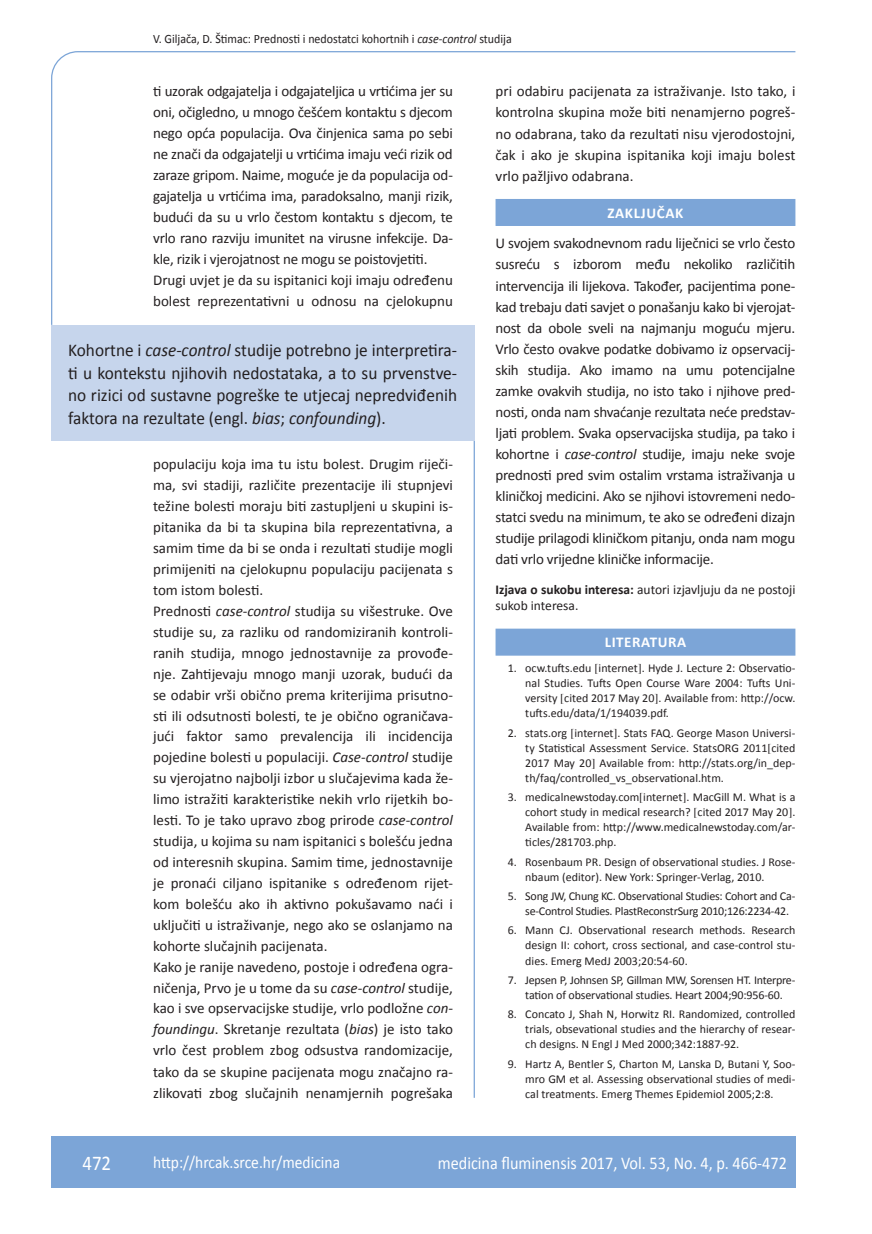
<style>
.page{position:relative;width:872px;height:1234px;background:#fff}
.page>*{position:absolute;margin:0;border:0;box-sizing:border-box;transform-origin:0 0}
.t1{font:21px "Calibri";color:#fff;scale:.9 1}
.t2{font:18px/22.5px "Calibri";color:#231f20;text-align:justify;scale:.96 1}
.t3{font:18px "Calibri";color:#fff;scale:.9 1}
.t4{font:17.25px "Calibri";color:#fff;scale:.9 1}
.t5{font:15px/21px "Calibri";color:#231f20}
.t6{font:700 15px "Calibri";letter-spacing:.04em;color:#fff}
.t7{font:13.5px/16.5px "Calibri";color:#231f20}
.t8{font:12.75px "Calibri";color:#231f20;scale:.94 1}
.t9{font:12px/15px "Calibri";color:#231f20;text-align:justify}
.t10{font:12px/15px "Calibri";letter-spacing:-.02em;color:#231f20}
.s1{font-style:italic}
.s2{font-weight:700}
</style>
<div class="page">
<svg style="left:51px;top:51px;width:745px;height:274px"></svg>
<hr style="left:473px;top:325px;width:2px;height:772px;background:#7ca5d7">
<div style="left:51px;top:1135px;width:744px;height:51px;background:#7ca5d7"></div>
<div style="left:495px;top:199px;width:300px;height:27px;background:#7ca5d7"></div>
<div style="left:495px;top:628px;width:300px;height:27px;background:#7ca5d7"></div>
<div style="left:51px;top:325px;width:423px;height:115px;background:#c6d5ec"></div>
<p class="t8" style="left:153px;top:30px;width:383px">V. Giljača, D. Štimac: Prednosti i nedostatci kohortnih i <span class="s1">case-control</span> studija</p>
<p class="t5" style="left:153px;top:80px;width:301px">ti uzorak odgajatelja i odgajateljica u vrtićima jer su oni, očigledno, u mnogo češćem kontaktu s djecom nego opća populacija. Ova činjenica sama po sebi ne znači da odgajatelji u vrtićima imaju veći rizik od zaraze gripom. Naime, moguće je da populacija od&shy;gajatelja u vrtićima ima, paradoksalno, manji rizik, budući da su u vrlo čestom kontaktu s djecom, te vrlo rano razviju imunitet na virusne infekcije. Da&shy;kle, rizik i vjerojatnost ne mogu se poistovjetiti.<br>Drugi uvjet je da su ispitanici koji imaju određenu bolest reprezentativni u odnosu na cjelokupnu</p>
<p class="t5" style="left:495px;top:80px;width:301px;text-align:justify">pri odabiru pacijenata za istraživanje. Isto tako, i kontrolna skupina može biti nenamjerno pogreš&shy;no odabrana, tako da rezultati nisu vjerodostojni, čak i ako je skupina ispitanika koji imaju bolest vrlo pažljivo odabrana.</p>
<p class="t6" style="left:607px;top:203px;width:77px">ZAKLJUČAK</p>
<p class="t5" style="left:495px;top:232px;width:301px;text-align:justify">U svojem svakodnevnom radu liječnici se vrlo često susreću s izborom među nekoliko različitih intervencija ili lijekova. Također, pacijentima pone&shy;kad trebaju dati savjet o ponašanju kako bi vjerojat&shy;nost da obole sveli na najmanju moguću mjeru.<br>Vrlo često ovakve podatke dobivamo iz opservacij&shy;skih studija. Ako imamo na umu potencijalne zamke ovakvih studija, no isto tako i njihove pred&shy;nosti, onda nam shvaćanje rezultata neće predstav&shy;ljati problem. Svaka opservacijska studija, pa tako i kohortne i <span class="s1">case-control</span> studije, imaju neke svoje prednosti pred svim ostalim vrstama istraživanja u kliničkoj medicini. Ako se njihovi istovremeni nedo&shy;statci svedu na minimum, te ako se određeni dizajn studije prilagodi kliničkom pitanju, onda nam mogu dati vrlo vrijedne kliničke informacije.</p>
<p class="t7" style="left:495px;top:580px;width:301px"><span class="s2">Izjava o sukobu interesa:</span> autori izjavljuju da ne postoji sukob interesa.</p>
<p class="t6" style="left:604px;top:633px;width:17px">Literatura</p>
<p class="t9" style="left:525px;top:659px;width:272px;text-indent:-18px">1. ocw.tufts.edu internet . Hyde J. Lecture 2: Observatio&shy;nal Studies. Tufts Open Course Ware 2004: Tufts Uni&shy;versity cited 2017 May 20 . Available from: http://ocw. tufts.edu/data/1/194039.pdf.</p>
<p class="t9" style="left:525px;top:724px;width:271px;text-indent:-18px">2. stats.org internet . Stats FAQ. George Mason Universi&shy;ty Statistical Assessment Service. StatsORG 2011 cited 2017 May 20 Available from: http://stats.org/in_dep&shy;th/faq/controlled_vs_observational.htm.</p>
<p class="t9" style="left:525px;top:788px;width:272px;text-indent:-18px">3. medicalnewstoday.com internet . MacGill M. What is a cohort study in medical research? cited 2017 May 20 .<br>Available from: http://www.medicalnewstoday.com/ar&shy;ticles/281703.php.</p>
<p class="t9" style="left:525px;top:853px;width:271px;text-indent:-18px">4. Rosenbaum PR. Design of observational studies. J Rose&shy;nbaum (editor). New York: Springer-Verlag, 2010.</p>
<p class="t10" style="left:525px;top:887px;width:271px;text-indent:-18px">5. Song JW, Chung KC. Observational Studies: Cohort and Ca&shy;se-Control Studies. PlastReconstrSurg 2010;126:2234-42.</p>
<p class="t9" style="left:525px;top:922px;width:272px;text-indent:-18px">6. Mann CJ. Observational research methods. Research design II: cohort, cross sectional, and case-control stu&shy;dies. Emerg MedJ 2003;20:54-60.</p>
<p class="t10" style="left:507px;top:971px;width:289px;text-align:center">7. Jepsen P, Johnsen SP, Gillman MW, Sorensen HT. Interpre&shy;tation of observational studies. Heart 2004;90:956-60.</p>
<p class="t9" style="left:525px;top:1005px;width:271px;text-indent:-18px">8. Concato J, Shah N, Horwitz RI. Randomized, controlled trials, obsevational studies and the hierarchy of resear&shy;ch designs. N Engl J Med 2000;342:1887-92.</p>
<p class="t9" style="left:525px;top:1055px;width:271px;text-indent:-18px">9. Hartz A, Bentler S, Charton M, Lanska D, Butani Y, Soo&shy;mro GM et al. Assessing observational studies of medi&shy;cal treatments. Emerg Themes Epidemiol 2005;2:8.</p>
<p class="t2" style="left:68px;top:338px;width:407px">Kohortne i <span class="s1">case-control</span> studije potrebno je interpretira&shy;ti u kontekstu njihovih nedostataka, a to su prvenstve&shy;no rizici od sustavne pogreške te utjecaj nepredviđenih faktora na rezultate (engl. <span class="s1">bias</span>; <span class="s1">confounding</span>).</p>
<p class="t5" style="left:153px;top:453px;width:301px">populaciju koja ima tu istu bolest. Drugim riječi&shy;ma, svi stadiji, različite prezentacije ili stupnjevi težine bolesti moraju biti zastupljeni u skupini is&shy;pitanika da bi ta skupina bila reprezentativna, a samim time da bi se onda i rezultati studije mogli primijeniti na cjelokupnu populaciju pacijenata s tom istom bolesti.<br>Prednosti <span class="s1">case-control</span> studija su višestruke. Ove studije su, za razliku od randomiziranih kontroli&shy;ranih studija, mnogo jednostavnije za provođe&shy;nje. Zahtijevaju mnogo manji uzorak, budući da se odabir vrši obično prema kriterijima prisutno&shy;sti ili odsutnosti bolesti, te je obično ograničava&shy;jući faktor samo prevalencija ili incidencija pojedine bolesti u populaciji. <span class="s1">Case-control</span> studije su vjerojatno najbolji izbor u slučajevima kada že&shy;limo istražiti karakteristike nekih vrlo rijetkih bo&shy;lesti. To je tako upravo zbog prirode <span class="s1">case-control </span>studija, u kojima su nam ispitanici s bolešću jedna od interesnih skupina. Samim time, jednostavnije je pronaći ciljano ispitanike s određenom rijet&shy;kom bolešću ako ih aktivno pokušavamo naći i uključiti u istraživanje, nego ako se oslanjamo na kohorte slučajnih pacijenata.<br>Kako je ranije navedeno, postoje i određena ogra&shy;ničenja, Prvo je u tome da su <span class="s1">case-control</span> studije, kao i sve opservacijske studije, vrlo podložne <span class="s1">con&shy;foundingu</span>. Skretanje rezultata (<span class="s1">bias</span>) je isto tako vrlo čest problem zbog odsustva randomizacije, tako da se skupine pacijenata mogu značajno ra&shy;zlikovati zbog slučajnih nenamjernih pogrešaka</p>
<h1 class="t1" style="left:82px;top:1149px;width:33px">472</h1>
<p class="t4" style="left:153px;top:1150px;width:209px">http://hrcak.srce.hr/medicina</p>
<p class="t3" style="left:438px;top:1151px;width:389px">medicina fluminensis 2017, Vol. 53, No. 4, p. 466-472</p>
</div>
